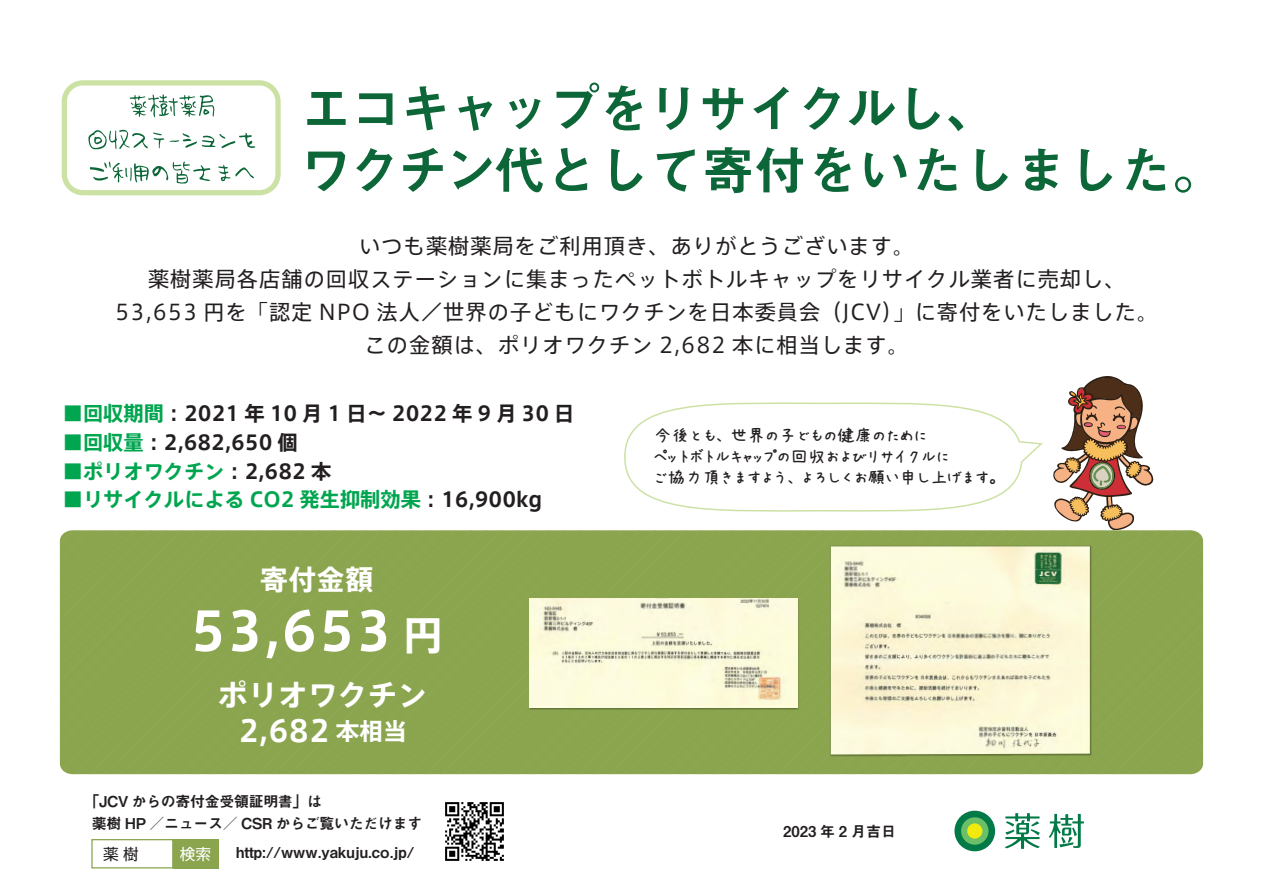
<style>
.page{position:relative;width:1263px;height:893px;background:#fff}
.page>*{position:absolute;margin:0;border:0;box-sizing:border-box;transform-origin:0 0}
.t1{font:700 52.65px "Axis Std";color:#fff}
.t2{font:52.2px/61.5px "Midashi Go Pro MB31";letter-spacing:-.05em;color:#0c6638}
.t3{font:700 29.7px/36px "Axis Std";letter-spacing:.01em;color:#fff;text-align:center}
.t4{font:700 27.75px "Axis Std";color:#fff}
.t5{font:21.15px/32.7px "Axis Std";letter-spacing:.05em;color:#231f20;text-align:center}
.t6{font:700 20.25px "Axis Std";color:#231f20}
.t7{font:700 20.25px "Axis Std";color:#00a54f}
.t8{font:18px/21px "AP Japanesefont";letter-spacing:-.025em;color:#231f20}
.t9{font:15.6px "Axis Std";color:#231f20}
.t10{font:15.6px "Axis Std";color:#fff}
.t11{font:15px/22.5px "Midashi Go Pro MB31";letter-spacing:-.025em;color:#231f20}
.t12{font:15px "Midashi Go Pro MB31";color:#231f20}
.s1{color:#00a54f}
.s2{color:#231f20}
.s3{font-size:40.2px}
.s4{font-size:23.55px}
</style>
<div class="page">
<div style="left:62px;top:80px;width:219px;height:115px;border:5px solid #cce2a4;border-radius:19px"></div>
<svg style="left:130px;top:94px;width:84px;height:24px"></svg>
<svg style="left:88px;top:130px;width:76px;height:19px"></svg>
<svg style="left:170px;top:133px;width:85px;height:15px"></svg>
<svg style="left:90px;top:161px;width:120px;height:23px"></svg>
<svg style="left:218px;top:165px;width:36px;height:16px"></svg>
<div style="left:91px;top:839px;width:82px;height:29px;border:1px solid #8ba54f"></div>
<div style="left:173px;top:839px;width:45px;height:29px;background:#8ba54f"></div>
<img style="left:445px;top:802px;width:59px;height:59px">
<svg style="left:1049px;top:814px;width:35px;height:34px"></svg>
<svg style="left:1005px;top:813px;width:35px;height:36px"></svg>
<svg style="left:954px;top:810px;width:42px;height:42px"></svg>
<div style="left:961px;top:817px;width:27px;height:28px;background:#6bc067;border-radius:50%"></div>
<div style="left:967px;top:823px;width:15px;height:16px;background:#f2ea0c;border-radius:50%"></div>
<svg style="left:1053px;top:376px;width:100px;height:154px"></svg>
<svg style="left:624px;top:402px;width:419px;height:110px"></svg>
<div style="left:60px;top:530px;width:1143px;height:244px;background:#8ba54f"></div>
<img style="left:529px;top:597px;width:271px;height:113px">
<img style="left:530px;top:599px;width:267px;height:108px">
<img style="left:830px;top:545px;width:262px;height:212px">
<img style="left:831px;top:546px;width:259px;height:208px">
<h2 class="t2" style="left:300px;top:72px;width:925px">エコキャップをリサイクルし、<br>ワクチン代として寄付をいたしました。</h2>
<p class="t5" style="left:115px;top:229px;width:1044px">いつも薬樹薬局をご利用頂き、ありがとうございます。<br>薬樹薬局各店舗の回収ステーションに集まったペットボトルキャップをリサイクル業者に売却し、53,653 円を「認定 NPO 法人／世界の子どもにワクチンを日本委員会（JCV）」に寄付をいたしました。この金額は、ポリオワクチン 2,682 本に相当します。</p>
<p class="t6" style="left:63px;top:398px;width:513px"><span class="s1">■回収期間</span>：2021 年 10 月 1 日～ 2022 年 9 月 30 日</p>
<p class="t6" style="left:63px;top:427px;width:236px"><span class="s1">■回収量</span>：2,682,650 個</p>
<p class="t7" style="left:63px;top:456px;width:270px">■ポリオワクチン<span class="s2">：2,682 本</span></p>
<p class="t7" style="left:63px;top:484px;width:481px">■リサイクルによる CO2 発生抑制効果<span class="s2">：16,900kg</span></p>
<h3 class="t4" style="left:260px;top:558px;width:114px">寄付金額</h3>
<h1 class="t1" style="left:190px;top:591px;width:255px">53,653 <span class="s3">円</span></h1>
<h3 class="t3" style="left:218px;top:675px;width:211px">ポリオワクチン<br>2,682 <span class="s4">本相当</span></h3>
<p class="t11" style="left:92px;top:788px;width:332px;text-indent:-8px">「JCV からの寄付金受領証明書」は<br>薬樹 HP ／ニュース／ CSR からご覧いただけます</p>
<p class="t9" style="left:103px;top:842px;width:37px">薬 樹</p>
<p class="t10" style="left:180px;top:842px;width:33px">検索</p>
<p class="t12" style="left:236px;top:841px;width:180px">http://www.yakuju.co.jp/</p>
<p class="t8" style="left:654px;top:425px;width:345px">今後とも、世界の子どもの健康のために<br>ペットボトルキャップの回収およびリサイクルに<br>ご協力頂きますよう、よろしくお願い申し上げます。</p>
<p class="t11" style="left:783px;top:818px;width:114px">2023 年 2 月吉日</p>
</div>
